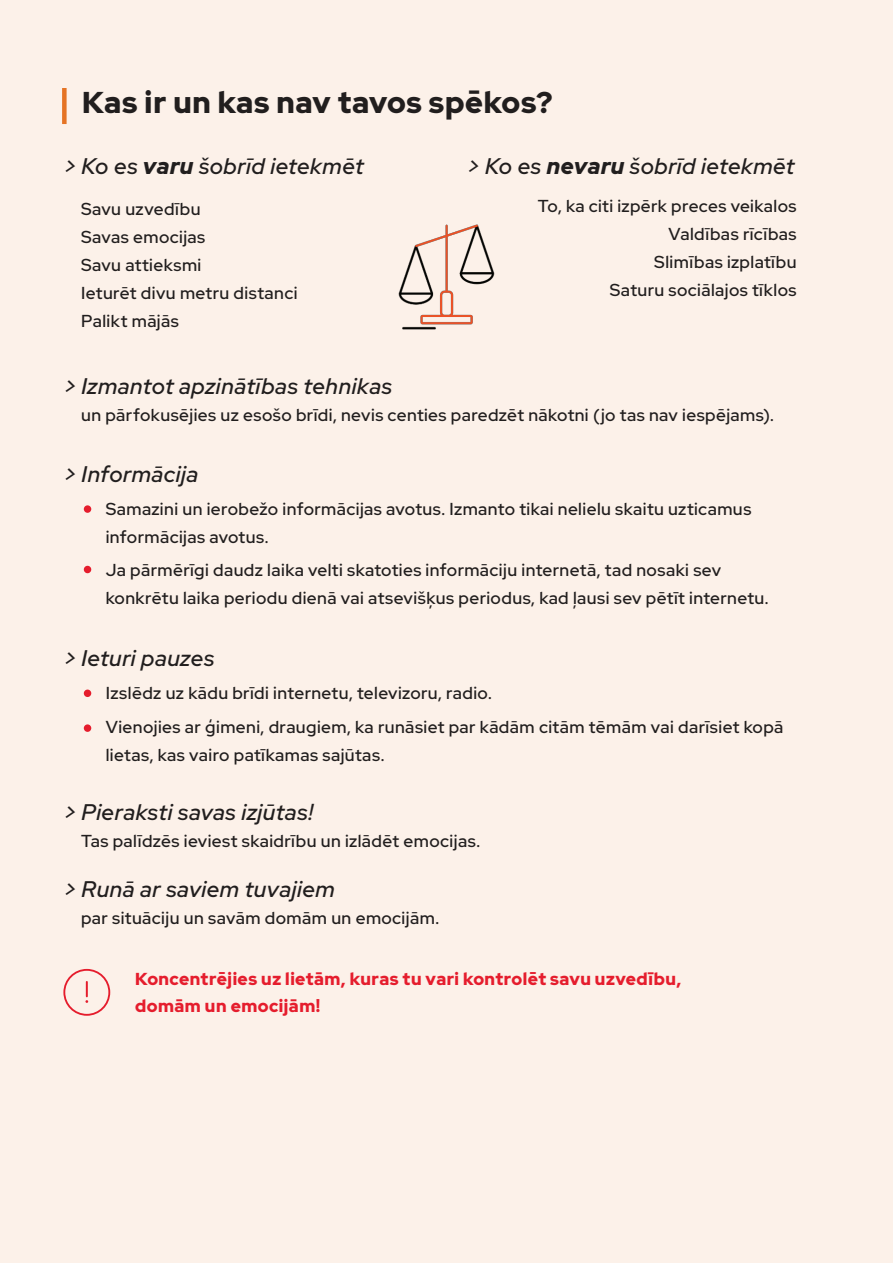
<style>
.page{position:relative;width:893px;height:1263px;background:#fcf1e9}
.page>*{position:absolute;margin:0;border:0;box-sizing:border-box;transform-origin:0 0}
.t1{font:900 30px "Red Hat Display";letter-spacing:.02em;color:#211e1e}
.t2{font:italic 500 22.5px "Red Hat Display";letter-spacing:.02em;color:#211e1e}
.t3{font:500 17.25px/27.9px "Red Hat Display";letter-spacing:.025em;color:#211e1e}
.t4{font:900 17.25px/27.9px "Red Hat Display";letter-spacing:.025em;color:#e51d2d}
.s1{font-weight:900}
</style>
<div class="page">
<div style="left:84px;top:505px;width:7px;height:8px;background:#e51d2d;border-radius:50%"></div>
<div style="left:84px;top:566px;width:7px;height:7px;background:#e51d2d;border-radius:50%"></div>
<div style="left:84px;top:689px;width:7px;height:8px;background:#e51d2d;border-radius:50%"></div>
<div style="left:84px;top:724px;width:7px;height:8px;background:#e51d2d;border-radius:50%"></div>
<div style="left:62px;top:88px;width:5px;height:36px;background:#e57425"></div>
<img style="left:398px;top:224px;width:97px;height:106px">
<div style="left:63px;top:969px;width:47px;height:47px;border:2px solid #e51d2d;border-radius:50%"></div>
<svg style="left:85px;top:982px;width:3px;height:21px"></svg>
<h1 class="t1" style="left:82px;top:82px;width:472px">Kas ir un kas nav tavos spēkos?</h1>
<h2 class="t2" style="left:64px;top:152px;width:301px">&gt; Ko es <span class="s1">varu</span> šobrīd ietekmēt</h2>
<p class="t3" style="left:81px;top:195px;width:218px">Savu uzvedību<br>Savas emocijas<br>Savu attieksmi<br>Ieturēt divu metru distanci<br>Palikt mājās</p>
<h2 class="t2" style="left:468px;top:152px;width:328px">&gt; Ko es <span class="s1">nevaru</span> šobrīd ietekmēt</h2>
<p class="t3" style="left:538px;top:192px;width:260px;text-align:right">To, ka citi izpērk preces veikalos<br>Valdības rīcības<br>Slimības izplatību<br>Saturu sociālajos tīklos</p>
<h2 class="t2" style="left:64px;top:371px;width:329px">&gt; Izmantot apzinātības tehnikas</h2>
<p class="t3" style="left:81px;top:401px;width:694px">un pārfokusējies uz esošo brīdi, nevis centies paredzēt nākotni (jo tas nav iespējams).</p>
<h2 class="t2" style="left:64px;top:459px;width:135px">&gt; Informācija</h2>
<p class="t3" style="left:106px;top:495px;width:647px">Samazini un ierobežo informācijas avotus. Izmanto tikai nelielu skaitu uzticamus informācijas avotus.</p>
<p class="t3" style="left:106px;top:556px;width:664px">Ja pārmērīgi daudz laika velti skatoties informāciju internetā, tad nosaki sev konkrētu laika periodu dienā vai atsevišķus periodus, kad ļausi sev pētīt internetu.</p>
<h2 class="t2" style="left:64px;top:643px;width:152px">&gt; Ieturi pauzes</h2>
<p class="t3" style="left:106px;top:676px;width:679px;line-height:33.6px">Izslēdz uz kādu brīdi internetu, televizoru, radio.<br>Vienojies ar ģimeni, draugiem, ka runāsiet par kādām citām tēmām vai darīsiet kopā</p>
<p class="t3" style="left:106px;top:740px;width:280px">lietas, kas vairo patīkamas sajūtas.</p>
<h2 class="t2" style="left:64px;top:797px;width:250px">&gt; Pieraksti savas izjūtas!</h2>
<p class="t3" style="left:81px;top:827px;width:400px">Tas palīdzēs ieviest skaidrību un izlādēt emocijas.</p>
<h2 class="t2" style="left:64px;top:874px;width:272px">&gt; Runā ar saviem tuvajiem</h2>
<p class="t3" style="left:81px;top:904px;width:360px">par situāciju un savām domām un emocijām.</p>
<p class="t4" style="left:135px;top:964px;width:547px">Koncentrējies uz lietām, kuras tu vari kontrolēt savu uzvedību, domām un emocijām!</p>
</div>
